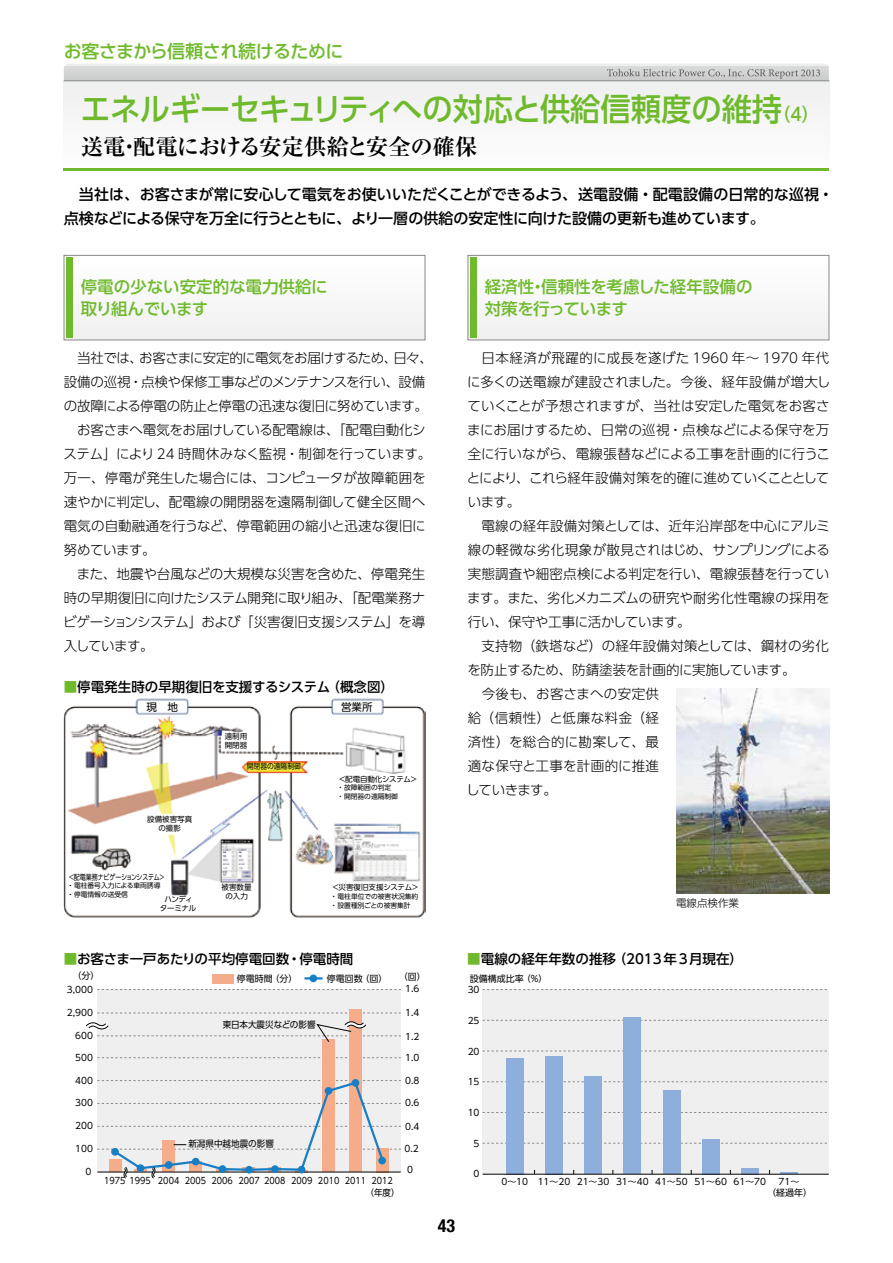
<style>
.page{position:relative;width:893px;height:1263px;background:#fff}
.page>*{position:absolute;margin:0;border:0;box-sizing:border-box;transform-origin:0 0}
.t1{font:500 31.5px "UD Shin Go Pro";letter-spacing:-.01em;color:#6fba2c;scale:.96 1}
.t2{font:700 22.5px "Ryumin Pro";letter-spacing:-.02em;color:#000}
.t3{font:500 18px "UD Shin Go Pro";letter-spacing:-.025em;color:#6fba2c}
.t4{font:700 condensed 18px "Helvetica Neue";color:#000}
.t5{font:500 16.5px/22.5px "UD Shin Go Pro";letter-spacing:-.005em;color:#6fba2c}
.t6{font:500 15px/24px "UD Shin Go Pro";letter-spacing:-.01em;color:#000}
.t7{font:300 13.5px/24px "UD Shin Go Pro";letter-spacing:-.005em;color:#000}
.t8{font:13.5px "UD Shin Go Pro Medium 90 pv RKSJ H";color:#000}
.t9{font:10.5px "UD Shin Go Pro Regular 90 pv RKSJ H";color:#000}
.t10{font:300 10.5px "UD Shin Go Pro";color:#000}
.t11{font:9px "UD Shin Go Pro Regular 90 pv RKSJ H";color:#000}
.t12{font:9px "UD Shin Go Pro Regular 90 pv RKSJ H";color:#000;scale:.9 1}
.t13{font:9px "UD Shin Go Pro Regular 90 pv RKSJ H";color:#000;scale:.95 1}
.t14{font:7.5px/9px "UD Shin Go Pro Regular 90 pv RKSJ H";color:#000;text-align:center}
.t15{font:7.5px "UD Shin Go Pro Regular 90 pv RKSJ H";letter-spacing:-.04em;color:#000;scale:.8 1}
.t16{font:7.5px "UD Shin Go Pro Regular 90 pv RKSJ H";letter-spacing:-.025em;color:#000}
.t17{font:7.5px/9px "UD Shin Go Pro Regular 90 pv RKSJ H";letter-spacing:-.05em;color:#000;text-align:center}
.t18{font:7.5px "UD Shin Go Pro Regular 90 pv RKSJ H";color:#000;scale:.9 1}
.t19{font:6.75px/9px "UD Shin Go Pro Regular 90 pv RKSJ H";color:#000}
.s1{font-size:18px}
.s2{color:#6fba2c}
</style>
<div class="page">
<div style="left:64px;top:81px;width:765px;height:89px;background:#f6f6f6"></div>
<hr style="left:64px;top:168px;width:765px;height:2px;background:#6fba2c">
<div style="left:64px;top:255px;width:361px;height:85px;background:#f8f8f8"></div>
<div style="left:64px;top:255px;width:361px;height:85px;border:1px solid #898989"></div>
<div style="left:66px;top:257px;width:6px;height:81px;background:#6fba2c"></div>
<div style="left:468px;top:255px;width:361px;height:85px;background:#f8f8f8"></div>
<div style="left:468px;top:255px;width:361px;height:85px;border:1px solid #898989"></div>
<div style="left:470px;top:257px;width:6px;height:81px;background:#6fba2c"></div>
<div style="left:97px;top:989px;width:304px;height:183px;background:#efefef"></div>
<svg style="left:97px;top:1057px;width:304px;height:1px"></svg>
<svg style="left:97px;top:1013px;width:304px;height:1px"></svg>
<svg style="left:97px;top:989px;width:304px;height:1px"></svg>
<div style="left:349px;top:1010px;width:12px;height:162px;background:#f4ac8b"></div>
<div style="left:483px;top:989px;width:346px;height:185px;background:#efefef"></div>
<svg style="left:483px;top:1143px;width:344px;height:1px"></svg>
<svg style="left:483px;top:1112px;width:344px;height:1px"></svg>
<svg style="left:483px;top:1081px;width:344px;height:1px"></svg>
<svg style="left:483px;top:1051px;width:344px;height:1px"></svg>
<svg style="left:483px;top:1020px;width:344px;height:1px"></svg>
<svg style="left:483px;top:989px;width:344px;height:1px"></svg>
<div style="left:506px;top:1058px;width:18px;height:116px;background:#8eaedc"></div>
<div style="left:545px;top:1056px;width:18px;height:118px;background:#8eaedc"></div>
<div style="left:584px;top:1077px;width:18px;height:97px;background:#8eaedc"></div>
<div style="left:623px;top:1017px;width:18px;height:157px;background:#8eaedc"></div>
<div style="left:663px;top:1090px;width:18px;height:84px;background:#8eaedc"></div>
<div style="left:702px;top:1139px;width:18px;height:35px;background:#8eaedc"></div>
<svg style="left:780px;top:1172px;width:18px;height:2px"></svg>
<div style="left:741px;top:1168px;width:18px;height:6px;background:#8eaedc"></div>
<hr style="left:483px;top:1174px;width:346px;height:1px;background:#000">
<div style="left:323px;top:1039px;width:12px;height:133px;background:#f4ac8b"></div>
<svg style="left:304px;top:977px;width:19px;height:2px"></svg>
<div style="left:213px;top:974px;width:21px;height:10px;background:#f4ac8b"></div>
<div style="left:309px;top:974px;width:8px;height:8px;background:#187fc4;border-radius:50%"></div>
<svg style="left:97px;top:1080px;width:304px;height:99px"></svg>
<div style="left:137px;top:1164px;width:7px;height:8px;background:#187fc4;border-radius:50%"></div>
<div style="left:219px;top:1165px;width:7px;height:8px;background:#187fc4;border-radius:50%"></div>
<div style="left:245px;top:1166px;width:8px;height:7px;background:#187fc4;border-radius:50%"></div>
<div style="left:271px;top:1165px;width:8px;height:8px;background:#187fc4;border-radius:50%"></div>
<svg style="left:86px;top:1021px;width:315px;height:21px"></svg>
<img style="left:64px;top:698px;width:361px;height:220px">
<img style="left:676px;top:689px;width:153px;height:204px">
<hr style="left:64px;top:81px;width:765px;height:1px;background:#898989">
<svg style="left:64px;top:64px;width:765px;height:17px;background:#cfcfd0"></svg>
<h3 class="t3" style="left:64px;top:37px;width:281px">お客さまから信頼され続けるために</h3>
<h1 class="t1" style="left:80px;top:83px;width:771px">エネルギーセキュリティへの対応と供給信頼度の維持<span class="s1">（4）</span></h1>
<h2 class="t2" style="left:81px;top:128px;width:398px">送電・配電における安定供給と安全の確保</h2>
<p class="t6" style="left:64px;top:182px;width:771px">　当社は、お客さまが常に安心して電気をお使いいただくことができるよう、送電設備・配電設備の日常的な巡視・点検などによる保守を万全に行うとともに、より一層の供給の安定性に向けた設備の更新も進めています。</p>
<p class="t5" style="left:81px;top:275px;width:248px">停電の少ない安定的な電力供給に取り組んでいます</p>
<p class="t5" style="left:485px;top:275px;width:269px">経済性・信頼性を考慮した経年設備の対策を行っています</p>
<p class="t7" style="left:63px;top:345px;width:371px">　当社では、お客さまに安定的に電気をお届けするため、日々、設備の巡視・点検や保修工事などのメンテナンスを行い、設備の故障による停電の防止と停電の迅速な復旧に努めています。　お客さまへ電気をお届けしている配電線は、「配電自動化システム」により 24 時間休みなく監視・制御を行っています。万一、停電が発生した場合には、コンピュータが故障範囲を速やかに判定し、配電線の開閉器を遠隔制御して健全区間へ電気の自動融通を行うなど、停電範囲の縮小と迅速な復旧に努めています。<br>　また、地震や台風などの大規模な災害を含めた、停電発生時の早期復旧に向けたシステム開発に取り組み、「配電業務ナビゲーションシステム」および「災害復旧支援システム」を導入しています。</p>
<p class="t7" style="left:466px;top:345px;width:365px">　日本経済が飛躍的に成長を遂げた 1960 年〜 1970 年代に多くの送電線が建設されました。今後、経年設備が増大していくことが予想されますが、当社は安定した電気をお客さまにお届けするため、日常の巡視・点検などによる保守を万全に行いながら、電線張替などによる工事を計画的に行うことにより、これら経年設備対策を的確に進めていくこととしています。<br>　電線の経年設備対策としては、近年沿岸部を中心にアルミ線の軽微な劣化現象が散見されはじめ、サンプリングによる実態調査や細密点検による判定を行い、電線張替を行っています。また、劣化メカニズムの研究や耐劣化性電線の採用を行い、保守や工事に活かしています。<br>　支持物（鉄塔など）の経年設備対策としては、鋼材の劣化を防止するため、防錆塗装を計画的に実施しています。<br>　今後も、お客さまへの安定供<br>給（信頼性）と低廉な料金（経<br>済性）を総合的に勘案して、最<br>適な保守と工事を計画的に推進<br>していきます。</p>
<p class="t8" style="left:64px;top:676px;width:332px"><span class="s2">■</span>停電発生時の早期復旧を支援するシステム（概念図）</p>
<p class="t9" style="left:146px;top:698px;width:33px">現　地</p>
<p class="t14" style="left:225px;top:732px;width:24px;text-align:left">遠制用開閉器</p>
<p class="t18" style="left:247px;top:760px;width:61px">開閉器の遠隔制御</p>
<p class="t9" style="left:341px;top:698px;width:33px">営業所</p>
<p class="t16" style="left:338px;top:773px;width:81px">＜配電自動化システム＞</p>
<p class="t19" style="left:337px;top:783px;width:62px">・ 故障範囲の判定・ 開閉器の遠隔制御</p>
<p class="t14" style="left:147px;top:814px;width:46px">設備被害写真の撮影</p>
<p class="t15" style="left:69px;top:871px;width:122px">＜配電業務ナビゲーションシステム＞</p>
<p class="t19" style="left:67px;top:881px;width:95px">・ 電柱番号入力による車両誘導・ 停電情報の送受信</p>
<p class="t17" style="left:160px;top:894px;width:38px">ハンディターミナル</p>
<p class="t14" style="left:222px;top:882px;width:31px">被害数量の入力</p>
<p class="t14" style="left:332px;top:883px;width:89px">＜災害復旧支援システム＞</p>
<p class="t19" style="left:330px;top:891px;width:89px">・ 電柱単位での被害状況集約・ 設置種別ごとの被害集計</p>
<p class="t10" style="left:676px;top:894px;width:64px">電線点検作業</p>
<p class="t8" style="left:64px;top:948px;width:291px"><span class="s2">■</span>お客さま一戸あたりの平均停電回数・停電時間</p>
<p class="t8" style="left:467px;top:948px;width:277px"><span class="s2">■</span>電線の経年年数の推移（2013年3月現在）</p>
<p class="t11" style="left:72px;top:968px;width:28px">（分）</p>
<p class="t11" style="left:399px;top:969px;width:28px">（回）</p>
<p class="t11" style="left:237px;top:971px;width:62px">停電時間（分）</p>
<p class="t11" style="left:327px;top:971px;width:62px">停電回数（回）</p>
<p class="t11" style="left:67px;top:982px;width:28px">3,000</p>
<p class="t11" style="left:405px;top:981px;width:16px">1.6</p>
<p class="t11" style="left:67px;top:1005px;width:28px">2,900</p>
<p class="t11" style="left:405px;top:1005px;width:16px">1.4</p>
<p class="t13" style="left:223px;top:1017px;width:99px">東日本大震災などの影響</p>
<p class="t11" style="left:75px;top:1028px;width:19px">600</p>
<p class="t11" style="left:405px;top:1029px;width:16px">1.2</p>
<p class="t11" style="left:75px;top:1050px;width:19px">500</p>
<p class="t11" style="left:405px;top:1050px;width:16px">1.0</p>
<p class="t11" style="left:75px;top:1073px;width:19px">400</p>
<p class="t11" style="left:405px;top:1073px;width:16px">0.8</p>
<p class="t11" style="left:75px;top:1096px;width:19px">300</p>
<p class="t11" style="left:405px;top:1095px;width:16px">0.6</p>
<p class="t11" style="left:75px;top:1118px;width:19px">200</p>
<p class="t11" style="left:405px;top:1119px;width:16px">0.4</p>
<p class="t11" style="left:75px;top:1141px;width:19px">100</p>
<p class="t13" style="left:188px;top:1136px;width:92px">新潟県中越地震の影響</p>
<p class="t11" style="left:405px;top:1141px;width:16px">0.2</p>
<p class="t11" style="left:86px;top:1164px;width:7px">0</p>
<p class="t11" style="left:407px;top:1163px;width:7px">0</p>
<p class="t12" style="left:104px;top:1174px;width:322px">1975 1995 2004 2005 2006 2007 2008 2009 2010 2011 2012</p>
<p class="t13" style="left:365px;top:1185px;width:37px">（年度）</p>
<h3 class="t4" style="left:438px;top:1210px;width:19px">43</h3>
<p class="t11" style="left:470px;top:971px;width:79px">設備構成比率（％）</p>
<p class="t11" style="left:468px;top:983px;width:13px">30</p>
<p class="t11" style="left:468px;top:1013px;width:13px">25</p>
<p class="t11" style="left:468px;top:1044px;width:13px">20</p>
<p class="t11" style="left:468px;top:1074px;width:13px">15</p>
<p class="t11" style="left:468px;top:1105px;width:13px">10</p>
<p class="t11" style="left:474px;top:1136px;width:7px">5</p>
<p class="t11" style="left:474px;top:1166px;width:7px">0</p>
<p class="t11" style="left:577px;top:1174px;width:191px">21～30 31～40 41～50 51～60 61～70</p>
<p class="t11" style="left:779px;top:1174px;width:22px">71～</p>
<p class="t11" style="left:501px;top:1174px;width:70px">0～10 11～20</p>
<p class="t11" style="left:767px;top:1185px;width:46px">（経過年）</p>
</div>
